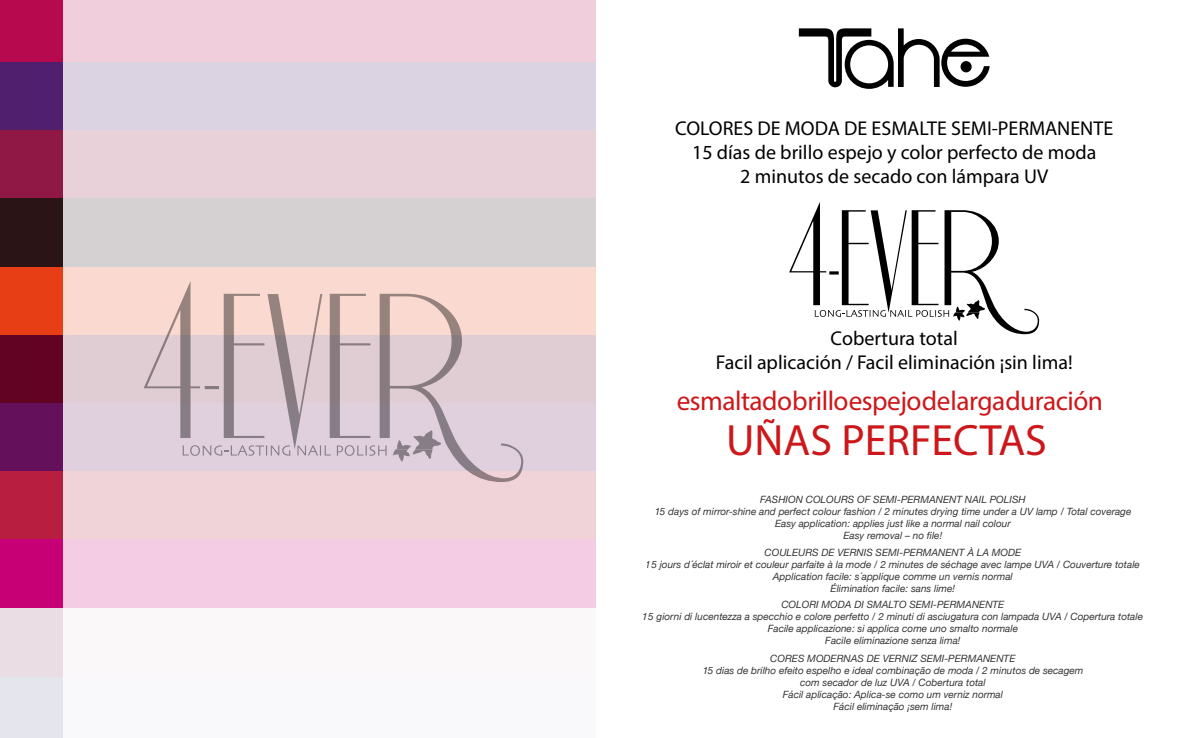
<style>
.page{position:relative;width:1191px;height:738px;background:#fff}
.page>*{position:absolute;margin:0;border:0;box-sizing:border-box;transform-origin:0 0}
.t1{font:43.9px "Myriad Pro";color:#cd171a}
.t2{font:27.3px "Myriad Pro";letter-spacing:-.02em;color:#cd171a}
.t3{font:20px/24px "Myriad Pro";color:#000;text-align:center}
.t4{font:italic 10px/12px "Helvetica Neue";color:#000;text-align:center}
</style>
<div class="page">
<div style="left:0;top:0;width:595px;height:63px;background:#f0cedc"></div>
<div style="left:0;top:62px;width:595px;height:68px;background:#dcd3e2"></div>
<div style="left:0;top:130px;width:595px;height:69px;background:#e9d1da"></div>
<div style="left:0;top:198px;width:595px;height:69px;background:#d5d0d1"></div>
<div style="left:0;top:267px;width:595px;height:68px;background:#fad9d1"></div>
<div style="left:0;top:335px;width:595px;height:68px;background:#e0cdd3"></div>
<div style="left:0;top:403px;width:595px;height:68px;background:#e0d0de"></div>
<div style="left:0;top:471px;width:595px;height:68px;background:#f0d2d9"></div>
<div style="left:0;top:539px;width:595px;height:69px;background:#f4cde4"></div>
<div style="left:0;top:608px;width:595px;height:69px;background:#faf8f9"></div>
<div style="left:0;top:676px;width:595px;height:61px;background:#f9f9fb"></div>
<div style="left:0;top:0;width:63px;height:63px;background:#b70a4e"></div>
<div style="left:0;top:62px;width:63px;height:68px;background:#501f6d"></div>
<div style="left:0;top:130px;width:63px;height:69px;background:#8f1844"></div>
<div style="left:0;top:198px;width:63px;height:69px;background:#2a1415"></div>
<div style="left:0;top:267px;width:63px;height:68px;background:#e73e16"></div>
<div style="left:0;top:335px;width:63px;height:68px;background:#630323"></div>
<div style="left:0;top:403px;width:63px;height:68px;background:#64105b"></div>
<div style="left:0;top:471px;width:63px;height:68px;background:#b71e3f"></div>
<div style="left:0;top:539px;width:63px;height:69px;background:#c70076"></div>
<div style="left:0;top:607px;width:63px;height:70px;background:#eadde4"></div>
<div style="left:0;top:676px;width:63px;height:61px;background:#e5e5ee"></div>
<svg style="left:799px;top:28px;width:190px;height:61px"></svg>
<svg style="left:789px;top:202px;width:250px;height:132px"></svg>
<svg style="left:144px;top:281px;width:379px;height:200px"></svg>
<h3 class="t3" style="left:675px;top:115px;width:439px">COLORES DE MODA DE ESMALTE SEMI-PERMANENTE<br>15 días de brillo espejo y color perfecto de moda<br>2 minutos de secado con lámpara UV</h3>
<h3 class="t3" style="left:716px;top:325px;width:358px">Cobertura total<br>Facil aplicación / Facil eliminación ¡sin lima!</h3>
<h2 class="t2" style="left:676px;top:383px;width:428px">esmaltado brillo espejode larga duración</h2>
<h1 class="t1" style="left:726px;top:413px;width:322px">UÑAS PERFECTAS</h1>
<p class="t4" style="left:654px;top:492px;width:478px">FASHION COLOURS OF SEMI-PERMANENT NAIL POLISH<br>15 days of mirror-shine and perfect colour fashion / 2 minutes drying time under a UV lamp / Total coverage Easy application: applies just like a normal nail colour<br>Easy removal – no file!</p>
<p class="t4" style="left:646px;top:546px;width:495px">COULEURS DE VERNIS SEMI-PERMANENT À LA MODE<br>15 jours d´éclat miroir et couleur parfaite à la mode / 2 minutes de séchage avec lampe UVA / Couverture totale Application facile: s´applique comme un vernis normal<br>Élimination facile: sans lime!</p>
<p class="t4" style="left:642px;top:598px;width:502px">COLORI MODA DI SMALTO SEMI-PERMANENTE<br>15 giorni di lucentezza a specchio e colore perfetto / 2 minuti di asciugatura con lampada UVA / Copertura totale Facile applicazione: si applica come uno smalto normale<br>Facile eliminazione senza lima!</p>
<p class="t4" style="left:702px;top:651px;width:383px">CORES MODERNAS DE VERNIZ SEMI-PERMANENTE<br>15 dias de brilho efeito espelho e ideal combinação de moda / 2 minutos de secagem com secador de luz UVA / Cobertura total<br>Fácil aplicação: Aplica-se como um verniz normal<br>Fácil eliminação ¡sem lima!</p>
</div>
